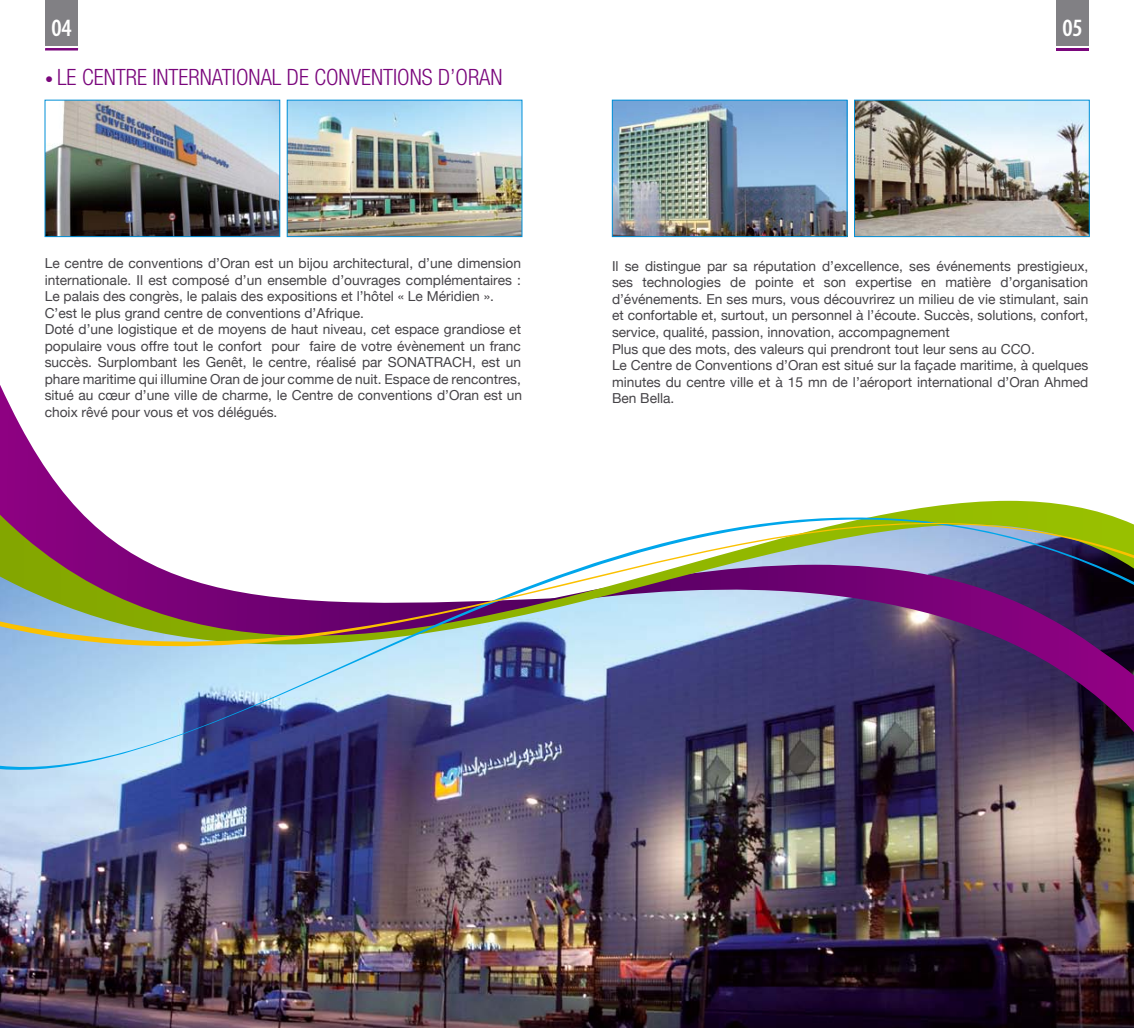
<style>
.page{position:relative;width:1134px;height:1028px;background:#fff}
.page>*{position:absolute;margin:0;border:0;box-sizing:border-box;transform-origin:0 0}
.t1{font:600 condensed 25px "Myriad Pro";color:#fff}
.t2{font:300 condensed 22.5px "Helvetica Neue LT Std";color:#7a067c}
.t3{font:13.75px/16.5px "Helvetica Neue";color:#454347}
.s1{font-size:16.25px}
</style>
<div class="page">
<div style="left:45px;top:0;width:33px;height:45px;background:#818084"></div>
<hr style="left:45px;top:48px;width:33px;height:2px;background:#7a067c">
<div style="left:1056px;top:0;width:33px;height:45px;background:#818084"></div>
<hr style="left:1056px;top:48px;width:33px;height:2px;background:#7a067c">
<img style="left:47px;top:102px;width:231px;height:133px">
<div style="left:45px;top:100px;width:235px;height:137px;border:1px solid #008fd7"></div>
<img style="left:614px;top:102px;width:231px;height:133px">
<div style="left:612px;top:100px;width:235px;height:137px;border:1px solid #008fd7"></div>
<img style="left:289px;top:102px;width:231px;height:133px">
<div style="left:287px;top:100px;width:235px;height:137px;border:1px solid #008fd7"></div>
<img style="left:856px;top:102px;width:231px;height:133px">
<div style="left:854px;top:100px;width:235px;height:137px;border:1px solid #008fd7"></div>
<img style="left:0;top:793px;width:1134px;height:235px">
<img style="left:0;top:385px;width:1134px;height:408px">
<svg style="left:0;top:424px;width:1134px;height:274px"></svg>
<h1 class="t1" style="left:51px;top:15px;width:22px">04</h1>
<h1 class="t1" style="left:1062px;top:15px;width:22px">05</h1>
<h2 class="t2" style="left:45px;top:64px;width:459px"><span class="s1">•</span> LE CENTRE INTERNATIONAL DE CONVENTIONS D’ORAN</h2>
<p class="t3" style="left:45px;top:255px;width:479px">Le centre de conventions d’Oran est un bijou architectural, d’une dimension internationale. Il est composé d’un ensemble d’ouvrages complémentaires :<br>Le palais des congrès, le palais des expositions et l’hôtel « Le Méridien ».<br>C’est le plus grand centre de conventions d’Afrique.<br>Doté d’une logistique et de moyens de haut niveau, cet espace grandiose et populaire vous offre tout le confort pour faire de votre évènement un franc succès. Surplombant les Genêt, le centre, réalisé par SONATRACH, est un phare maritime qui illumine Oran de jour comme de nuit. Espace de rencontres, situé au cœur d’une ville de charme, le Centre de conventions d’Oran est un choix rêvé pour vous et vos délégués.</p>
<p class="t3" style="left:612px;top:258px;width:478px">Il se distingue par sa réputation d’excellence, ses événements prestigieux, ses technologies de pointe et son expertise en matière d’organisation d’événements. En ses murs, vous découvrirez un milieu de vie stimulant, sain et confortable et, surtout, un personnel à l’écoute. Succès, solutions, confort, service, qualité, passion, innovation, accompagnement<br>Plus que des mots, des valeurs qui prendront tout leur sens au CCO.<br>Le Centre de Conventions d’Oran est situé sur la façade maritime, à quelques minutes du centre ville et à 15 mn de l’aéroport international d’Oran Ahmed Ben Bella.</p>
</div>
